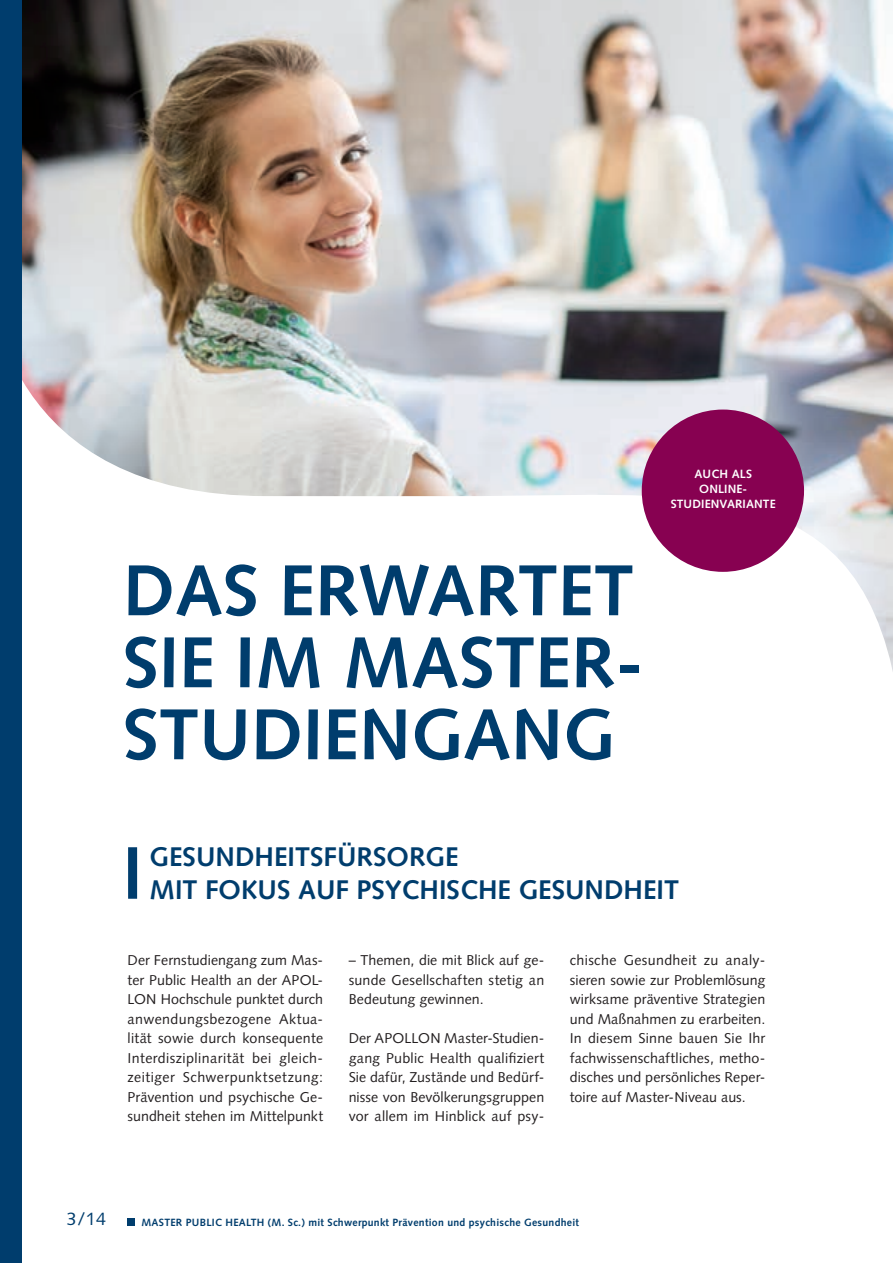
<style>
.page{position:relative;width:893px;height:1263px;background:#fff}
.page>*{position:absolute;margin:0;border:0;box-sizing:border-box;transform-origin:0 0}
.SP2021_Head01_48pt_MA{font:700 72px/72px "Syntax LT Std";color:#003d6d}
.SP2021_Head02_Balken_MA{font:700 27px/33px "Syntax LT Std";color:#003d6d}
.t1{font:18px "Syntax LT Std";color:#003d6d}
.SP2021__Text_9_5_Block{font:14.25px/19.5px "Syntax LT Std";letter-spacing:.005em;color:#231f20;text-align:justify}
.t2{font:700 12px/15px "Syntax LT Std";letter-spacing:.01em;color:#fff;text-align:center}
.t3{font:700 10.5px "Syntax LT Std";letter-spacing:.025em;color:#003d6d}
</style>
<div class="page">
<img style="left:21px;top:0;width:872px;height:258px">
<svg style="left:21px;top:258px;width:872px;height:555px"></svg>
<div style="left:642px;top:410px;width:162px;height:162px;background:#870151;border-radius:50%"></div>
<div style="left:128px;top:847px;width:9px;height:52px;background:#003d6d"></div>
<div style="left:128px;top:1218px;width:7px;height:7px;background:#003d6d"></div>
<div style="left:0;top:0;width:21px;height:1263px;background:#003d6d"></div>
<p class="SP2021_Head01_48pt_MA" style="left:123px;top:555px;width:522px">DAS ERWARTET<br>SIE IM MASTER-<br>STUDIENGANG</p>
<p class="t2" style="left:671px;top:466px;width:107px">AUCH ALS<br>ONLINE-<br>STUDIENVARIANTE</p>
<p class="SP2021_Head02_Balken_MA" style="left:150px;top:840px;width:531px">GESUNDHEITSFÜRSORGE<br>MIT FOKUS AUF PSYCHISCHE GESUNDHEIT</p>
<p class="SP2021__Text_9_5_Block" style="left:128px;top:951px;width:197px">Der Fernstudiengang zum Mas&shy;ter Public Health an der APOL-LON Hochschule punktet durch anwendungsbezogene Aktua&shy;lität sowie durch konsequente Interdisziplinarität bei gleich&shy;zeitiger Schwerpunktsetzung:<br>Prävention und psychische Ge&shy;sundheit stehen im Mittelpunkt</p>
<p class="SP2021__Text_9_5_Block" style="left:349px;top:951px;width:197px">– Themen, die mit Blick auf ge&shy;sunde Gesellschaften stetig an Bedeutung gewinnen.</p>
<p class="SP2021__Text_9_5_Block" style="left:349px;top:1029px;width:197px">Der APOLLON Master-Studien&shy;gang Public Health qualifiziert Sie dafür, Zustände und Bedürf&shy;nisse von Bevölkerungsgruppen vor allem im Hinblick auf psy-</p>
<p class="SP2021__Text_9_5_Block" style="left:570px;top:951px;width:197px">chische Gesundheit zu analy&shy;sieren sowie zur Problemlösung wirksame präventive Strategien und Maßnahmen zu erarbeiten.<br>In diesem Sinne bauen Sie Ihr fachwissenschaftliches, metho&shy;disches und persönliches Reper&shy;toire auf Master-Niveau aus.</p>
<p class="t1" style="left:67px;top:1208px;width:41px">3/14</p>
<p class="t3" style="left:141px;top:1216px;width:439px">MASTER PUBLIC HEALTH (M. Sc.) mit Schwerpunkt Prävention und psychische Gesundheit</p>
</div>
